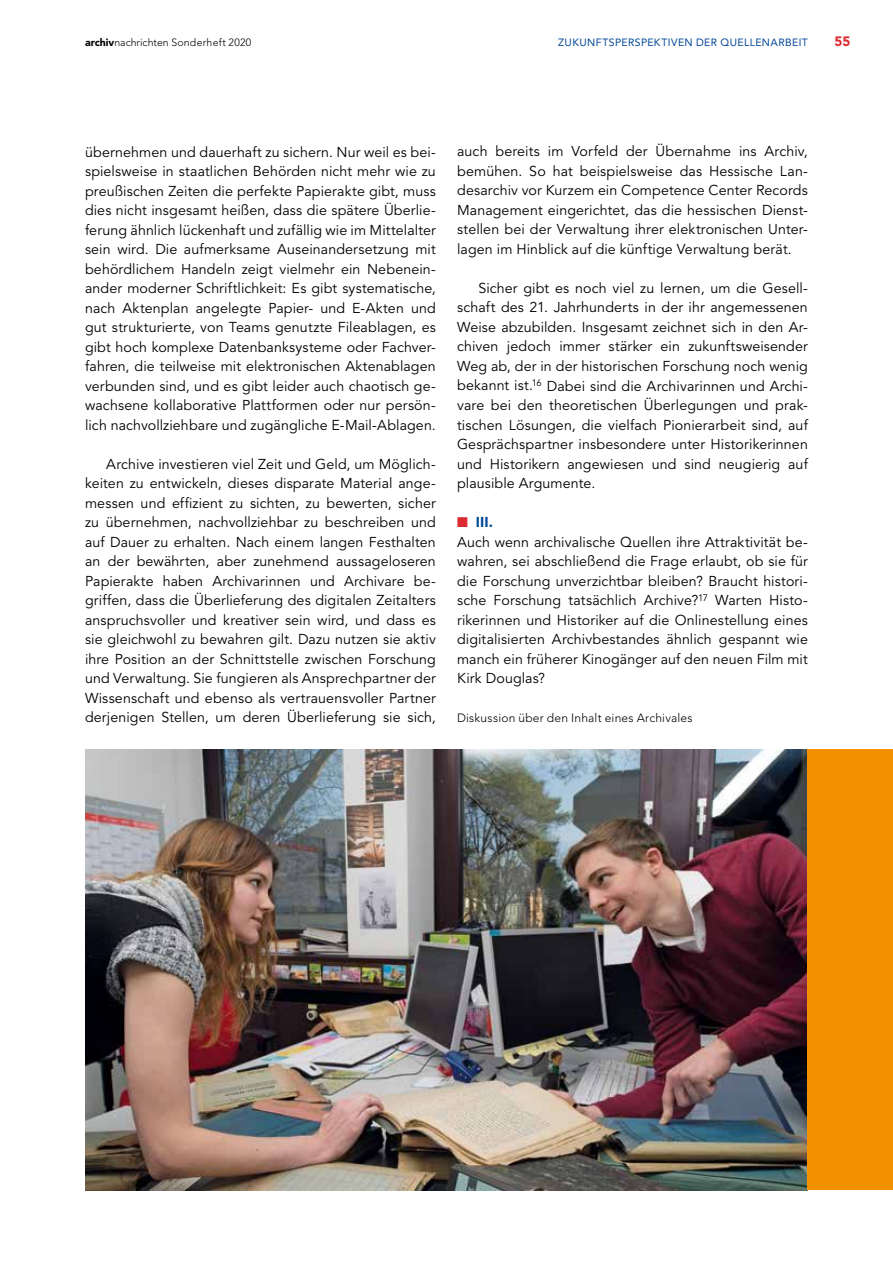
<style>
.page{position:relative;width:893px;height:1263px;background:#fff}
.page>*{position:absolute;margin:0;border:0;box-sizing:border-box;transform-origin:0 0}
.t1{font:14.25px/19.5px "Avenir";letter-spacing:.01em;color:#000;text-align:justify}
.t2{font:900 13.5px "Avenir";color:#dc2c32}
.t3{font:300 12px "Avenir";letter-spacing:.02em;color:#000}
.t4{font:10.5px "Avenir";letter-spacing:.04em;color:#004896}
.t5{font:300 10.5px "Avenir";letter-spacing:.02em;color:#000}
.s1{font-weight:900}
.s2{color:#dc2c32}
.s3{font-weight:900;color:#004896}
</style>
<div class="page">
<img style="left:85px;top:750px;width:723px;height:440px">
<div style="left:808px;top:750px;width:85px;height:440px;background:#f39100"></div>
<p class="t5" style="left:85px;top:36px;width:168px"><span class="s1">archiv</span>nachrichten Sonderheft 2020</p>
<p class="t4" style="left:558px;top:36px;width:251px">ZUKUNFTSPERSPEKTIVEN DER QUELLENARBEIT</p>
<p class="t2" style="left:834px;top:33px;width:18px">55</p>
<p class="t1" style="left:85px;top:142px;width:352px">übernehmen und dauerhaft zu sichern. Nur weil es bei&shy;spielsweise in staatlichen Behörden nicht mehr wie zu preußischen Zeiten die perfekte Papierakte gibt, muss dies nicht insgesamt heißen, dass die spätere Überlie&shy;ferung ähnlich lückenhaft und zufällig wie im Mittelalter sein wird. Die aufmerksame Auseinandersetzung mit behördlichem Handeln zeigt vielmehr ein Nebenein&shy;ander moderner Schriftlichkeit: Es gibt systematische, nach Aktenplan angelegte Papier- und E-Akten und gut strukturierte, von Teams genutzte Fileablagen, es gibt hoch komplexe Datenbanksysteme oder Fachver&shy;fahren, die teilweise mit elektronischen Aktenablagen verbunden sind, und es gibt leider auch chaotisch ge&shy;wachsene kollaborative Plattformen oder nur persön&shy;lich nachvollziehbare und zugängliche E-Mail-Ablagen.</p>
<p class="t1" style="left:85px;top:454px;width:352px;text-indent:21px">Archive investieren viel Zeit und Geld, um Möglich&shy;keiten zu entwickeln, dieses disparate Material ange&shy;messen und effizient zu sichten, zu bewerten, sicher zu übernehmen, nachvollziehbar zu beschreiben und auf Dauer zu erhalten. Nach einem langen Festhalten an der bewährten, aber zunehmend aussageloseren Papierakte haben Archivarinnen und Archivare be&shy;griffen, dass die Überlieferung des digitalen Zeitalters anspruchsvoller und kreativer sein wird, und dass es sie gleichwohl zu bewahren gilt. Dazu nutzen sie aktiv ihre Position an der Schnittstelle zwischen Forschung und Verwaltung. Sie fungieren als Ansprechpartner der Wissenschaft und ebenso als vertrauensvoller Partner derjenigen Stellen, um deren Überlieferung sie sich,</p>
<p class="t1" style="left:457px;top:142px;width:352px">auch bereits im Vorfeld der Übernahme ins Archiv, bemühen. So hat beispielsweise das Hessische Lan&shy;desarchiv vor Kurzem ein Competence Center Records Management eingerichtet, das die hessischen Dienst&shy;stellen bei der Verwaltung ihrer elektronischen Unter&shy;lagen im Hinblick auf die künftige Verwaltung berät.</p>
<p class="t1" style="left:457px;top:279px;width:352px;text-indent:21px">Sicher gibt es noch viel zu lernen, um die Gesell&shy;schaft des 21. Jahrhunderts in der ihr angemessenen Weise abzubilden. Insgesamt zeichnet sich in den Ar&shy;chiven jedoch immer stärker ein zukunftsweisender Weg ab, der in der historischen Forschung noch wenig bekannt ist.<sup>16</sup> Dabei sind die Archivarinnen und Archi&shy;vare bei den theoretischen Überlegungen und prak&shy;tischen Lösungen, die vielfach Pionierarbeit sind, auf Gesprächspartner insbesondere unter Historikerinnen und Historikern angewiesen und sind neugierig auf plausible Argumente.</p>
<p class="t1" style="left:457px;top:513px;width:352px;text-align:left"><span class="s2">■</span> <span class="s3">III.<br></span>Auch wenn archivalische Quellen ihre Attraktivität be&shy;wahren, sei abschließend die Frage erlaubt, ob sie für die Forschung unverzichtbar bleiben? Braucht histori&shy;sche Forschung tatsächlich Archive?<sup>17</sup> Warten Histo&shy;rikerinnen und Historiker auf die Onlinestellung eines digitalisierten Archivbestandes ähnlich gespannt wie manch ein früherer Kinogänger auf den neuen Film mit Kirk Douglas?</p>
<p class="t3" style="left:457px;top:711px;width:237px">Diskussion über den Inhalt eines Archivales</p>
</div>
